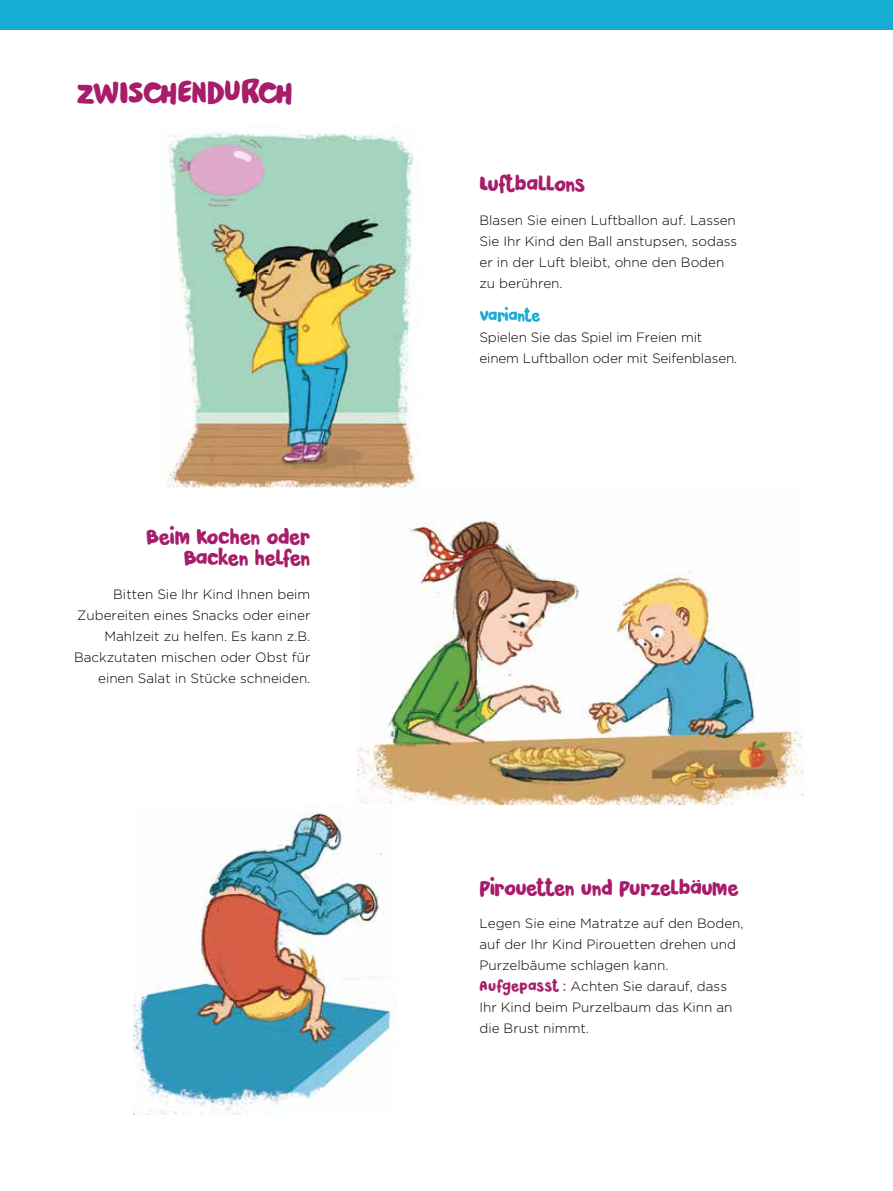
<style>
.page{position:relative;width:893px;height:1191px;background:#fff}
.page>*{position:absolute;margin:0;border:0;box-sizing:border-box;transform-origin:0 0}
.t1{font:33px "Pardesi";letter-spacing:-.025em;color:#a71d6a}
.t2{font:21px/21px "Pardesi";letter-spacing:-.03em;color:#a71d6a;text-align:right}
.t3{font:16.5px "Pardesi";letter-spacing:-.05em;color:#17acd2}
.t4{font:300 13.5px/21px "Gotham";color:#000}
.s1{font-family:"Pardesi";font-weight:400;font-size:15px;color:#a71d6a}
</style>
<div class="page">
<div style="left:0;top:0;width:893px;height:30px;background:#17acd2"></div>
<img style="left:357px;top:520px;width:447px;height:285px">
<img style="left:134px;top:805px;width:259px;height:309px">
<img style="left:165px;top:133px;width:255px;height:355px">
<h1 class="t1" style="left:77px;top:68px;width:218px">ZWISCHENDURCH</h1>
<h2 class="t2" style="left:146px;top:526px;width:166px">BEIM KOCHEN ODER<br>BACKEN HELFEN</h2>
<p class="t4" style="left:74px;top:583px;width:238px;text-align:right">Bitten Sie Ihr Kind Ihnen beim<br>Zubereiten eines Snacks oder einer<br>Mahlzeit zu helfen. Es kann z.B.<br>Backzutaten mischen oder Obst für einen Salat in Stücke schneiden.</p>
<h2 class="t2" style="left:479px;top:173px;width:107px">LUFTBALLONS</h2>
<p class="t4" style="left:479px;top:209px;width:259px">Blasen Sie einen Luftballon auf. Lassen<br>Sie Ihr Kind den Ball anstupsen, sodass er in der Luft bleibt, ohne den Boden zu berühren.</p>
<p class="t3" style="left:479px;top:303px;width:62px">VARIANTE</p>
<p class="t4" style="left:479px;top:327px;width:259px">Spielen Sie das Spiel im Freien mit einem Luftballon oder mit Seifenblasen.</p>
<h2 class="t2" style="left:479px;top:876px;width:261px">PIROUETTEN UND PURZELBÄUME</h2>
<p class="t4" style="left:479px;top:913px;width:266px">Legen Sie eine Matratze auf den Boden, auf der Ihr Kind Pirouetten drehen und<br>Purzelbäume schlagen kann.<br><span class="s1">AUFGEPASST :</span> Achten Sie darauf, dass<br>Ihr Kind beim Purzelbaum das Kinn an die Brust nimmt.</p>
</div>
